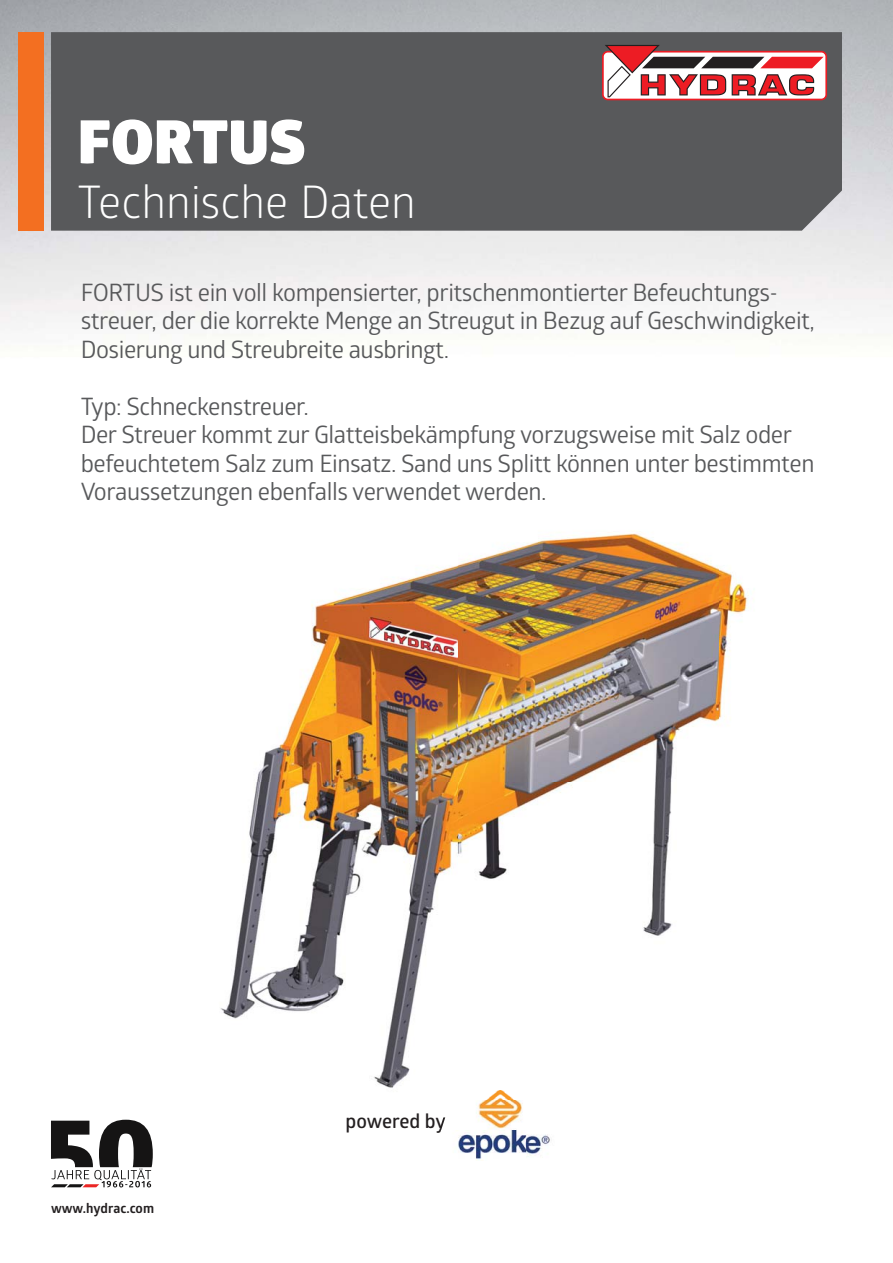
<style>
.page{position:relative;width:893px;height:1263px;background:#fff}
.page>*{position:absolute;margin:0;border:0;box-sizing:border-box;transform-origin:0 0}
.t1{font:900 60px "Glober";letter-spacing:.01em;color:#fff}
.t2{font:45px "Glober";color:#fff}
.t3{font:24px/28.5px "Glober";letter-spacing:-.02em;color:#58595b}
.t4{font:600 19.5px "Glober";letter-spacing:-.01em;color:#231f20}
.t5{font:700 13.5px "Glober";color:#231f20}
</style>
<div class="page">
<svg style="left:51px;top:1120px;width:102px;height:67px"></svg>
<img style="left:445px;top:1099px;width:105px;height:62px">
<svg style="left:442px;top:1117px;width:3px;height:10px"></svg>
<div style="left:51px;top:32px;width:791px;height:199px;background:#58595b"></div>
<div style="left:18px;top:32px;width:26px;height:199px;background:#f36f21"></div>
<div style="left:602px;top:51px;width:225px;height:49px;border:2px solid #ed1c24;border-radius:5px"></div>
<svg style="left:605px;top:45px;width:218px;height:52px"></svg>
<img style="left:220px;top:532px;width:529px;height:567px">
<h1 class="t1" style="left:78px;top:108px;width:229px">FORTUS</h1>
<h2 class="t2" style="left:78px;top:185px;width:340px">Technische Daten</h2>
<p class="t3" style="left:81px;top:281px;width:736px">FORTUS ist ein voll kompensierter, pritschenmontierter Befeuchtungs&shy;streuer, der die korrekte Menge an Streugut in Bezug auf Geschwindigkeit,<br>Dosierung und Streubreite ausbringt.</p>
<p class="t3" style="left:81px;top:395px;width:735px">Typ: Schneckenstreuer.<br>Der Streuer kommt zur Glatteisbekämpfung vorzugsweise mit Salz oder befeuchtetem Salz zum Einsatz. Sand uns Splitt können unter bestimmten Voraussetzungen ebenfalls verwendet werden.</p>
<p class="t5" style="left:51px;top:1200px;width:105px">www.hydrac.com</p>
<p class="t4" style="left:345px;top:1114px;width:102px">powered by</p>
</div>
